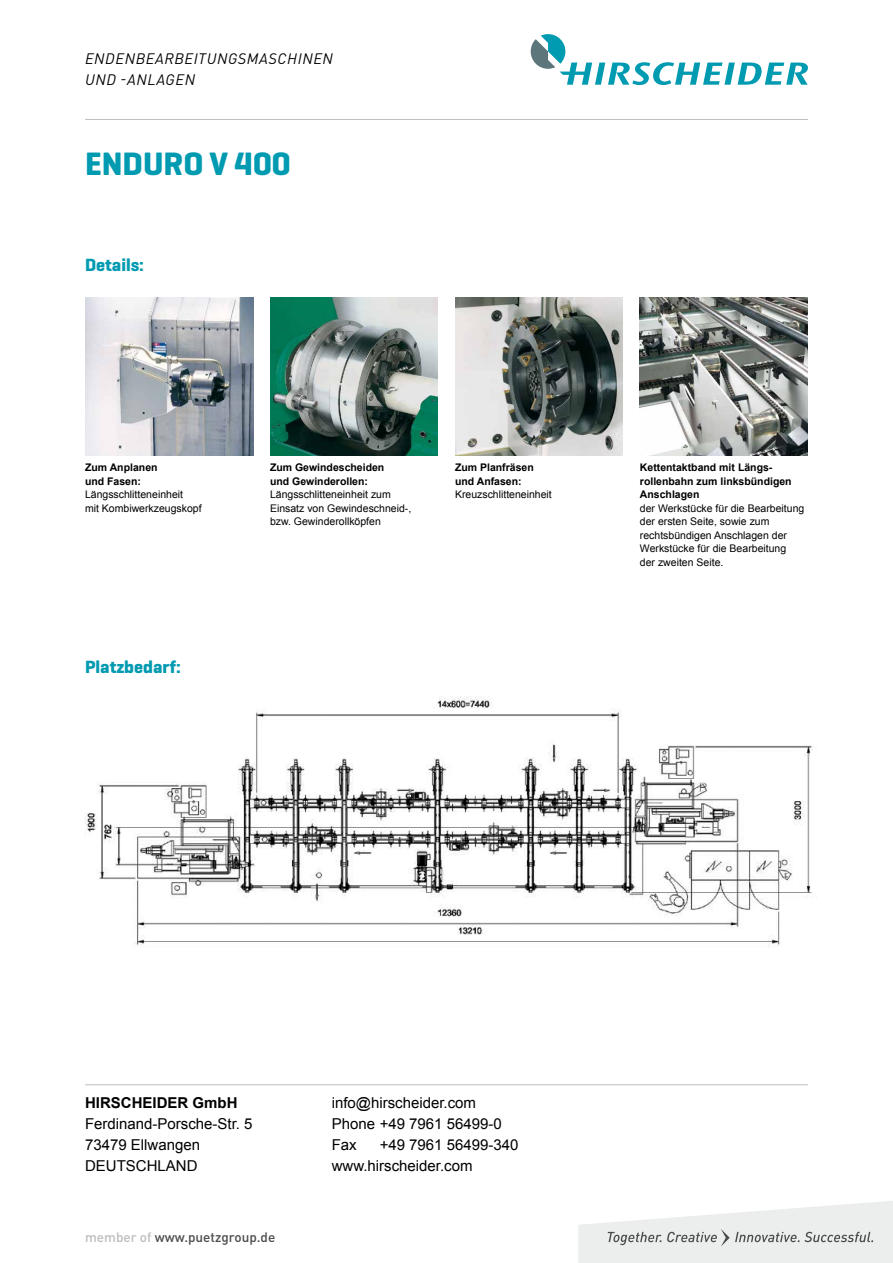
<style>
.page{position:relative;width:893px;height:1263px;background:#fff}
.page>*{position:absolute;margin:0;border:0;box-sizing:border-box;transform-origin:0 0}
.t1{font:700 33px "Geogrotesque";color:#009ab1}
.t2{font:700 18px "Geogrotesque";color:#009ab1}
.t3{font:15px/21px "Arial";color:#000}
.t4{font:italic 15px/21px "DIN Pro";letter-spacing:.04em;color:#000}
.t5{font:700 15px "Arial";color:#000}
.t6{font:500 13.5px "DIN Pro";color:#4b4b4d}
.t7{font:10.5px/13.5px "Arial";color:#000}
.t8{font:700 10.5px/13.5px "Arial";color:#000}
.s1{color:#bbbdbe}
</style>
<div class="page">
<svg style="left:578px;top:1201px;width:315px;height:62px"></svg>
<hr style="left:85px;top:119px;width:723px;height:1px;background:#bbbdbe">
<hr style="left:85px;top:1084px;width:723px;height:1px;background:#bbbdbe">
<svg style="left:531px;top:34px;width:277px;height:51px"></svg>
<img style="left:85px;top:298px;width:168px;height:157px">
<img style="left:640px;top:298px;width:168px;height:157px">
<img style="left:455px;top:298px;width:168px;height:157px">
<img style="left:270px;top:298px;width:168px;height:157px">
<img style="left:84px;top:696px;width:733px;height:251px">
<h3 class="t4" style="left:85px;top:48px;width:249px">ENDENBEARBEITUNGSMASCHINEN<br>UND -ANLAGEN</h3>
<h1 class="t1" style="left:85px;top:143px;width:207px">ENDURO V 400</h1>
<h2 class="t2" style="left:85px;top:254px;width:60px">Details:</h2>
<p class="t8" style="left:85px;top:461px;width:74px">Zum Anplanen und Fasen:</p>
<p class="t7" style="left:85px;top:488px;width:118px">Längsschlitteneinheit<br>mit Kombiwerkzeugskopf</p>
<h2 class="t2" style="left:85px;top:656px;width:97px">Platzbedarf:</h2>
<p class="t8" style="left:270px;top:461px;width:116px">Zum Gewindescheiden und Gewinderollen:</p>
<p class="t7" style="left:270px;top:488px;width:143px">Längsschlitteneinheit zum<br>Einsatz von Gewindeschneid-, bzw. Gewinderollköpfen</p>
<p class="t8" style="left:455px;top:461px;width:80px">Zum Planfräsen und Anfasen:</p>
<p class="t7" style="left:455px;top:488px;width:98px">Kreuzschlitteneinheit</p>
<p class="t8" style="left:640px;top:461px;width:153px">Kettentaktband mit Längs&shy;rollenbahn zum linksbündigen<br>Anschlagen</p>
<p class="t7" style="left:640px;top:501px;width:166px">der Werkstücke für die Bearbeitung der ersten Seite, sowie zum rechtsbündigen Anschlagen der<br>Werkstücke für die Bearbeitung<br>der zweiten Seite.</p>
<h3 class="t5" style="left:85px;top:1093px;width:154px">HIRSCHEIDER GmbH</h3>
<h3 class="t3" style="left:85px;top:1113px;width:169px">Ferdinand-Porsche-Str. 5<br>73479 Ellwangen<br>DEUTSCHLAND</h3>
<p class="t6" style="left:85px;top:1228px;width:192px"><span class="s1">member of</span> www.puetzgroup.de</p>
<h3 class="t3" style="left:332px;top:1092px;width:172px">info@hirscheider.com<br>Phone +49 7961 56499-0<br>Fax</h3>
<h3 class="t3" style="left:332px;top:1134px;width:188px;text-indent:48px">+49 7961 56499-340 www.hirscheider.com</h3>
</div>
